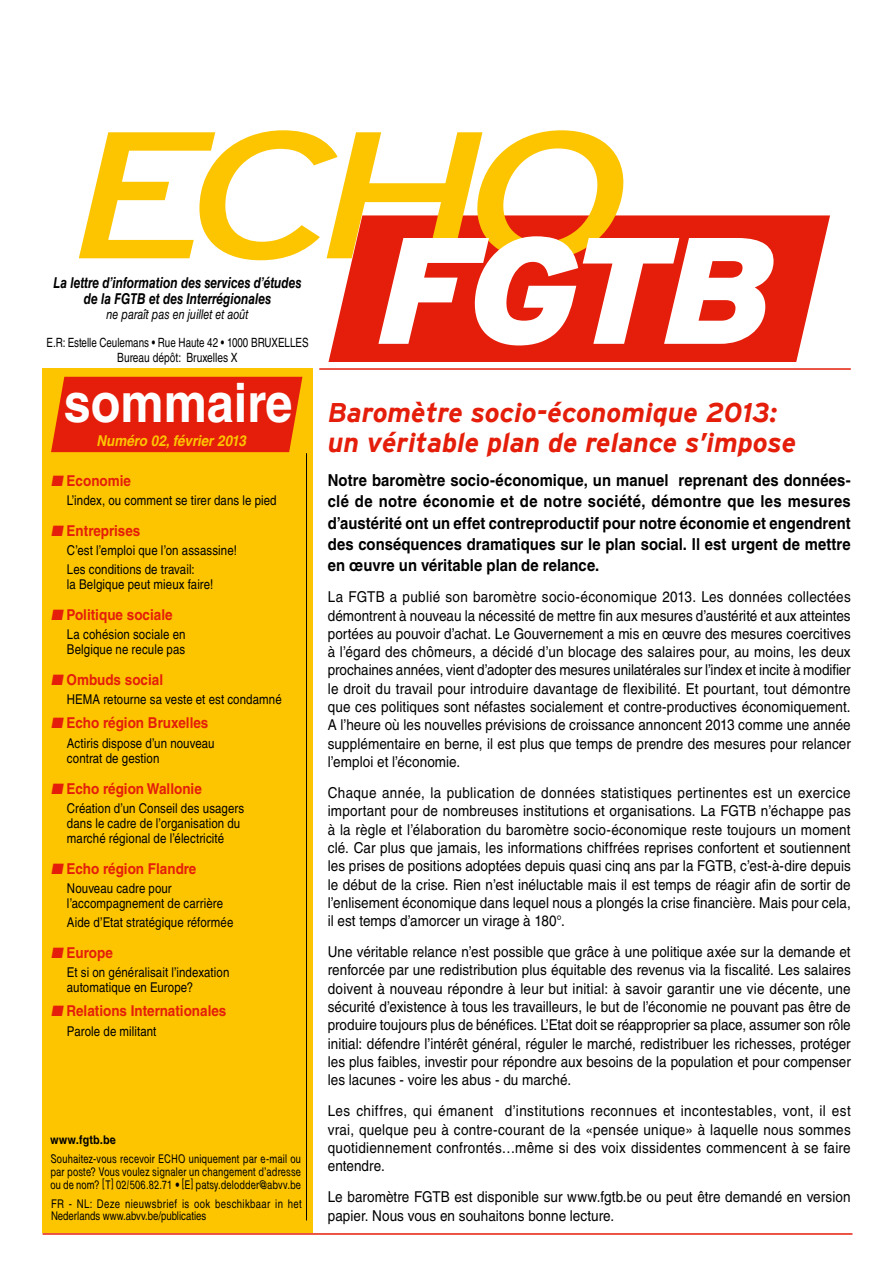
<style>
.page{position:relative;width:893px;height:1263px;background:#fff}
.page>*{position:absolute;margin:0;border:0;box-sizing:border-box;transform-origin:0 0}
.t1{font:italic 180px "Interstate";color:#fdc500;scale:1.33 1}
.t2{font:italic 900 151.2px "Interstate";color:#fff}
.t3{font:700 54px "Helvetica LT Std";color:#fff;scale:.9 1}
.t4{font:italic 700 27px/30px "Interstate";color:#e41e0a}
.t5{font:700 16.5px/21.3px "Helvetica LT Std";letter-spacing:.005em;color:#000;text-align:justify;scale:.9 1}
.t6{font:15px/18.3px "Helvetica LT Std";letter-spacing:.005em;color:#000;text-align:justify;scale:.9 1}
.t7{font:700 15px "Helvetica LT Std";color:#e41e0a;scale:.9 1}
.t8{font:italic 700 15px/16.5px "Helvetica LT Std";color:#000;text-align:center;scale:.8 1}
.t9{font:italic 700 15px "Helvetica LT Std";color:#fdc500;scale:.9 1}
.t10{font:13.5px/15px "Helvetica LT Std";letter-spacing:.01em;color:#000;scale:.85 1}
.t11{font:italic 13.5px "Helvetica LT Std";color:#000;scale:.8 1}
.t12{font:12.75px/15px "Helvetica LT Std";color:#000;text-align:center;scale:.77 1}
.t13{font:italic 12px/12.8px "Helvetica LT Std";color:#000;text-align:justify;scale:.79 1}
.t14{font:12px/12.8px "Helvetica LT Std";letter-spacing:.035em;color:#000;scale:.8 1}
.t15{font:italic 700 12px "Helvetica LT Std";color:#000;scale:.9 1}
</style>
<div class="page">
<svg style="left:328px;top:215px;width:502px;height:147px;fill:#e41e0a"></svg>
<div style="left:43px;top:368px;width:270px;height:865px;background:#fdc500"></div>
<div style="left:51px;top:377px;width:251px;height:75px;background:#e41e0a"></div>
<hr style="left:306px;top:453px;width:1px;height:767px;background:#000">
<hr style="left:319px;top:368px;width:532px;height:2px;background:#e41e0a">
<hr style="left:43px;top:1233px;width:809px;height:2px;background:#e41e0a">
<h1 class="t1" style="left:68px;top:94px;width:425px">ECHO</h1>
<h2 class="t2" style="left:375px;top:204px;width:407px">FGTB</h2>
<p class="t8" style="left:54px;top:274px;width:311px">La lettre d’information des services d’études de la FGTB et des Interrégionales</p>
<p class="t11" style="left:106px;top:307px;width:179px">ne paraît pas en juillet et août</p>
<p class="t12" style="left:46px;top:335px;width:342px">E.R: Estelle Ceulemans • Rue Haute 42 • 1000 BRUXELLES<br>Bureau dépôt: Bruxelles X</p>
<h3 class="t3" style="left:64px;top:370px;width:256px">sommaire</h3>
<p class="t9" style="left:96px;top:431px;width:171px">Numéro 02,février2013</p>
<p class="t7" style="left:51px;top:471px;width:91px">■ Economie</p>
<p class="t10" style="left:67px;top:492px;width:248px">L’index, ou comment se tirer dans le pied</p>
<p class="t7" style="left:51px;top:521px;width:101px">■ Entreprises</p>
<p class="t10" style="left:67px;top:540px;width:201px;line-height:19.2px">C’est l’emploi que l’on assassine!<br>Les conditions de travail:</p>
<p class="t10" style="left:67px;top:577px;width:174px">la Belgique peut mieux faire!</p>
<p class="t7" style="left:51px;top:605px;width:137px">■ Politique sociale</p>
<p class="t10" style="left:67px;top:627px;width:141px">La cohésion sociale en<br>Belgique ne recule pas</p>
<p class="t7" style="left:51px;top:670px;width:126px">■ Ombuds social</p>
<p class="t10" style="left:67px;top:692px;width:254px">HEMA retourne sa veste et est condamné</p>
<p class="t7" style="left:51px;top:714px;width:176px">■ Echo région Bruxelles</p>
<p class="t10" style="left:67px;top:735px;width:175px">Actiris dispose d’un nouveau contrat de gestion</p>
<p class="t7" style="left:51px;top:779px;width:169px">■ Echo région Wallonie</p>
<p class="t10" style="left:67px;top:800px;width:210px">Création d’un Conseil des usagers dans le cadre de l’organisation du marché régional de l’électricité</p>
<p class="t7" style="left:51px;top:859px;width:163px">■ Echo région Flandre</p>
<p class="t10" style="left:67px;top:880px;width:185px">Nouveau cadre pour l’accompagnement de carrière</p>
<p class="t10" style="left:67px;top:915px;width:197px">Aide d’Etat stratégique réformée</p>
<p class="t7" style="left:51px;top:943px;width:70px">■ Europe</p>
<p class="t10" style="left:67px;top:965px;width:193px">Et si on généralisait l’indexation automatique en Europe?</p>
<p class="t7" style="left:51px;top:1002px;width:196px">■ Relations Internationales</p>
<p class="t10" style="left:67px;top:1023px;width:107px">Parole de militant</p>
<p class="t15" style="left:51px;top:1132px;width:77px">www.fgtb.be</p>
<p class="t13" style="left:51px;top:1152px;width:322px">Souhaitez-vous recevoir ECHO uniquement par e-mail ou parposte? Vous voulez signalerun changementd’adresse ou de nom? [T] 02/506.82.71 • [E] patsy.delodder@abvv.be</p>
<p class="t14" style="left:51px;top:1197px;width:315px">FR - NL: Deze nieuwsbrief is ook beschikbaar in het<br>Nederlands www.abvv.be/publicaties</p>
<h3 class="t4" style="left:328px;top:397px;width:470px">Baromètre socio-économique 2013: un véritable plan de relance s’impose</h3>
<p class="t5" style="left:328px;top:469px;width:583px">Notre baromètre socio-économique, un manuel reprenant des données&shy;clé de notre économie et de notre société, démontre que les mesures d’austérité ont un effet contreproductif pour notre économie et engendrent des conséquences dramatiques sur le plan social. Il est urgent de mettre en œuvre un véritable plan de relance.</p>
<p class="t6" style="left:328px;top:588px;width:583px">La FGTB a publié son baromètre socio-économique 2013. Les données collectées démontrent à nouveau la nécessité de mettre fin aux mesures d’austérité et aux atteintes portées au pouvoir d’achat. Le Gouvernement a mis en œuvre des mesures coercitives à l’égard des chômeurs, a décidé d’un blocage des salaires pour, au moins, les deux prochaines années, vient d’adopter des mesures unilatérales sur l’index et incite à modifier le droit du travail pour introduire davantage de flexibilité. Et pourtant, tout démontre que ces politiques sont néfastes socialement et contre-productives économiquement.<br>A l’heure où les nouvelles prévisions de croissance annoncent 2013 comme une année supplémentaire en berne, il est plus que temps de prendre des mesures pour relancer l’emploi et l’économie.</p>
<p class="t6" style="left:328px;top:783px;width:583px">Chaque année, la publication de données statistiques pertinentes est un exercice important pour de nombreuses institutions et organisations. La FGTB n’échappe pas à la règle et l’élaboration du baromètre socio-économique reste toujours un moment clé. Car plus que jamais, les informations chiffrées reprises confortent et soutiennent les prises de positions adoptées depuis quasi cinq ans par la FGTB, c’est-à-dire depuis le début de la crise. Rien n’est inéluctable mais il est temps de réagir afin de sortir de l’enlisement économique dans lequel nous a plongés la crise financière. Mais pour cela, il est temps d’amorcer un virage à 180°.</p>
<p class="t6" style="left:328px;top:943px;width:583px">Une véritable relance n’est possible que grâce à une politique axée sur la demande et renforcée par une redistribution plus équitable des revenus via la fiscalité. Les salaires doivent à nouveau répondre à leur but initial: à savoir garantir une vie décente, une sécurité d’existence à tous les travailleurs, le but de l’économie ne pouvant pas être de produire toujours plus de bénéfices. L’Etat doit se réapproprier sa place, assumer son rôle initial: défendre l’intérêt général, réguler le marché, redistribuer les richesses, protéger les plus faibles, investir pour répondre aux besoins de la population et pour compenser les lacunes - voire les abus - du marché.</p>
<p class="t6" style="left:328px;top:1102px;width:583px">Les chiffres, qui émanent d’institutions reconnues et incontestables, vont, il est vrai, quelque peu à contre-courant de la «pensée unique» à laquelle nous sommes quotidiennement confrontés…même si des voix dissidentes commencent à se faire entendre.</p>
<p class="t6" style="left:328px;top:1188px;width:582px">Le baromètre FGTB est disponible sur www.fgtb.be ou peut être demandé en version papier. Nous vous en souhaitons bonne lecture.</p>
</div>
